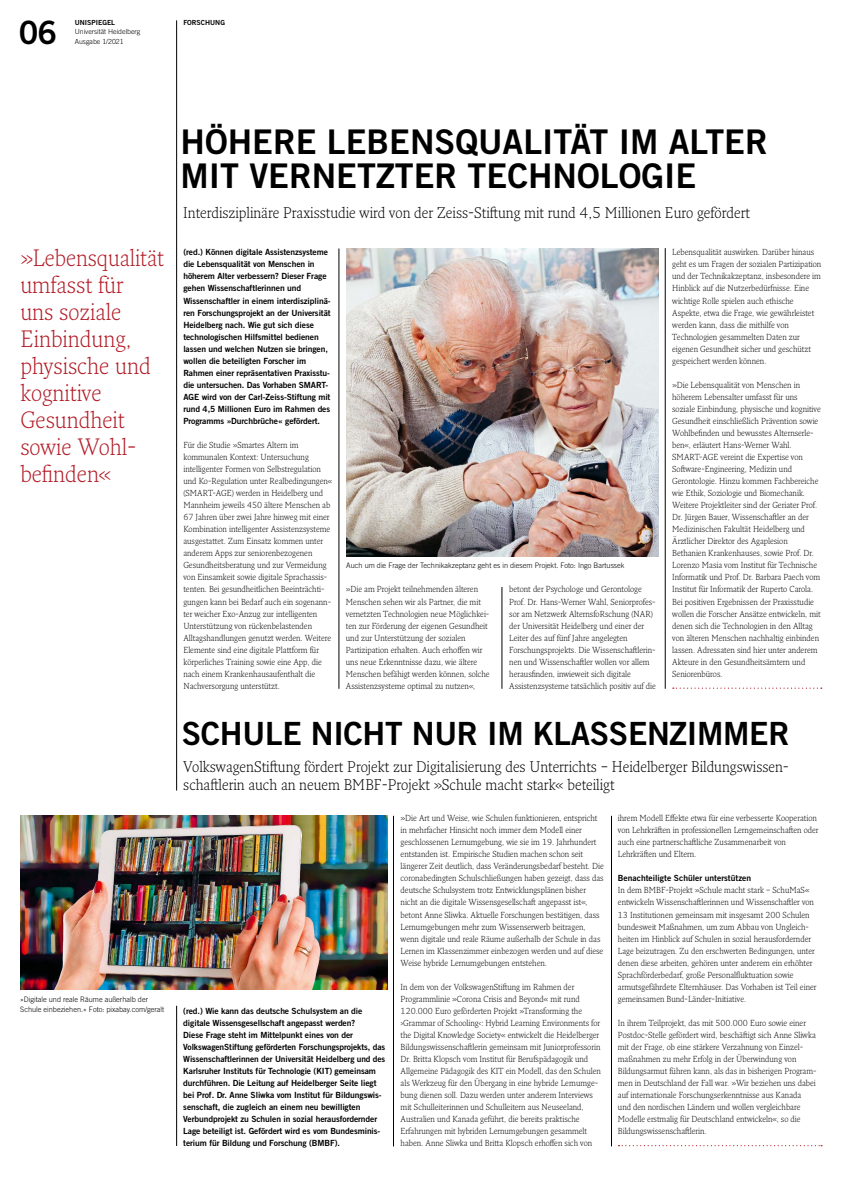
<style>
.page{position:relative;width:842px;height:1191px;background:#fff}
.page>*{position:absolute;margin:0;border:0;box-sizing:border-box;transform-origin:0 0}
.Head_38pt{font:34px/34px "Trade Gothic LT Std Bd 2";color:#000}
._04_Sprachversion_12{font:32.2px "Trade Gothic LT Std Bd 2";color:#000}
.Head_28pt{font:32px "Trade Gothic LT Std Bd 2";letter-spacing:-.01em;color:#000}
.t1{font:300 23px/27px "Fresco Pro";color:#b21c27}
.Subhead{font:300 15px/18px "Fresco Pro";color:#000}
.Fließ{font:300 8.5px/12px "Fresco Pro";color:#000}
.Antexter{font:8.5px/12px "Trade Gothic LT Std Bd 2";letter-spacing:-.01em;color:#000}
.Fließ-2{font:8.5px "Trade Gothic LT Pro Bd 2";color:#000}
.Meldung_Fließ{font:300 7.5px/10.5px "Trade Gothic LT Std";color:#000}
._04_Sprachversion_12-2{font:300 7px "Trade Gothic LT Std";color:#000}
._04_Sprachversion_12-3{font:7px "Trade Gothic LT Std Bd 2";color:#000}
</style>
<div class="page">
<svg style="left:673px;top:687px;width:149px;height:2px"></svg>
<svg style="left:618px;top:1145px;width:204px;height:1px"></svg>
<hr style="left:393px;top:816px;width:1px;height:330px;background:#000">
<hr style="left:611px;top:816px;width:1px;height:330px;background:#000">
<hr style="left:339px;top:248px;width:1px;height:441px;background:#000">
<hr style="left:502px;top:587px;width:1px;height:102px;background:#000">
<hr style="left:665px;top:248px;width:1px;height:441px;background:#000">
<hr style="left:176px;top:20px;width:1px;height:770px;background:#000">
<hr style="left:176px;top:1005px;width:1px;height:141px;background:#000">
<img style="left:346px;top:248px;width:313px;height:308px">
<img style="left:20px;top:815px;width:367px;height:174px">
<p class="_04_Sprachversion_12" style="left:19px;top:12px;width:40px">06</p>
<p class="_04_Sprachversion_12-3" style="left:75px;top:19px;width:42px">UNISPIEGEL</p>
<p class="_04_Sprachversion_12-2" style="left:75px;top:28px;width:67px">Universität Heidelberg</p>
<p class="_04_Sprachversion_12-2" style="left:75px;top:37px;width:51px">Ausgabe 1/2021</p>
<p class="_04_Sprachversion_12-3" style="left:183px;top:19px;width:43px">FORSCHUNG</p>
<h3 class="t1" style="left:20px;top:243px;width:145px">»Lebensqualität umfasst für<br>uns soziale<br>Einbindung, physische und kognitive<br>Gesundheit sowie Wohl&shy;befinden«</h3>
<p class="Meldung_Fließ" style="left:20px;top:994px;width:146px">»Digitale und reale Räume außerhalb der<br>Schule einbeziehen.« Foto: pixabay.com/geralt</p>
<p class="Head_38pt" style="left:180px;top:124px;width:589px">HÖHERE LEBENSQUALITÄT IM ALTER<br>MIT VERNETZTER TECHNOLOGIE</p>
<p class="Subhead" style="left:183px;top:203px;width:568px">Interdisziplinäre Praxisstudie wird von der Zeiss-Stiftung mit rund 4,5 Millionen Euro gefördert</p>
<p class="Antexter" style="left:183px;top:246px;width:149px">(red.) Können digitale Assistenzsysteme die Lebensqualität von Menschen in höherem Alter verbessern? Dieser Frage gehen Wissenschaftlerinnen und Wissenschaftler in einem interdisziplinä&shy;ren Forschungsprojekt an der Universität Heidelberg nach. Wie gut sich diese technologischen Hilfsmittel bedienen lassen und welchen Nutzen sie bringen, wollen die beteiligten Forscher im Rahmen einer repräsentativen Praxisstu&shy;die untersuchen. Das Vorhaben SMART-AGE wird von der Carl-Zeiss-Stiftung mit rund 4,5 Millionen Euro im Rahmen des Programms »Durchbrüche« gefördert.</p>
<p class="Fließ" style="left:183px;top:439px;width:151px">Für die Studie »Smartes Altern im kommunalen Kontext: Untersuchung intelligenter Formen von Selbstregulation und Ko-Regulation unter Realbedingungen« (SMART-AGE) werden in Heidelberg und Mannheim jeweils 450 ältere Menschen ab 67 Jahren über zwei Jahre hinweg mit einer Kombination intelligenter Assistenzsysteme ausgestattet. Zum Einsatz kommen unter anderem Apps zur seniorenbezogenen Gesundheitsberatung und zur Vermeidung von Einsamkeit sowie digitale Sprachassis&shy;tenten. Bei gesundheitlichen Beeinträchti&shy;gungen kann bei Bedarf auch ein sogenann&shy;ter weicher Exo-Anzug zur intelligenten Unterstützung von rückenbelastenden Alltagshandlungen genutzt werden. Weitere Elemente sind eine digitale Plattform für körperliches Training sowie eine App, die nach einem Krankenhausaufenthalt die Nachversorgung unterstützt.</p>
<p class="Meldung_Fließ" style="left:346px;top:560px;width:280px">Auch um die Frage der Technikakzeptanz geht es in diesem Projekt. Foto: Ingo Bartussek</p>
<p class="Fließ" style="left:346px;top:583px;width:145px">»Die am Projekt teilnehmenden älteren Menschen sehen wir als Partner, die mit vernetzten Technologien neue Möglichkei&shy;ten zur Förderung der eigenen Gesundheit und zur Unterstützung der sozialen Partizipation erhalten. Auch erhoffen wir uns neue Erkenntnisse dazu, wie ältere Menschen befähigt werden können, solche Assistenzsysteme optimal zu nutzen«,</p>
<p class="Fließ" style="left:509px;top:583px;width:148px">betont der Psychologe und Gerontologe Prof. Dr. Hans-Werner Wahl, Seniorprofes&shy;sor am Netzwerk AlternsfoRschung (NAR) der Universität Heidelberg und einer der Leiter des auf fünf Jahre angelegten Forschungsprojekts. Die Wissenschaftlerin&shy;nen und Wissenschaftler wollen vor allem herausfinden, inwieweit sich digitale Assistenzsysteme tatsächlich positiv auf die</p>
<p class="Fließ" style="left:672px;top:246px;width:151px">Lebensqualität auswirken. Darüber hinaus geht es um Fragen der sozialen Partizipation und der Technikakzeptanz, insbesondere im Hinblick auf die Nutzerbedürfnisse. Eine wichtige Rolle spielen auch ethische Aspekte, etwa die Frage, wie gewährleistet werden kann, dass die mithilfe von Technologien gesammelten Daten zur eigenen Gesundheit sicher und geschützt gespeichert werden können.</p>
<p class="Fließ" style="left:672px;top:378px;width:150px">»Die Lebensqualität von Menschen in höherem Lebensalter umfasst für uns soziale Einbindung, physische und kognitive Gesundheit einschließlich Prävention sowie Wohlbefinden und bewusstes Alternserle&shy;ben«, erläutert Hans-Werner Wahl.<br>SMART-AGE vereint die Expertise von Software-Engineering, Medizin und Gerontologie. Hinzu kommen Fachbereiche wie Ethik, Soziologie und Biomechanik.<br>Weitere Projektleiter sind der Geriater Prof.<br>Dr. Jürgen Bauer, Wissenschaftler an der Medizinischen Fakultät Heidelberg und Ärztlicher Direktor des Agaplesion Bethanien Krankenhauses, sowie Prof. Dr.<br>Lorenzo Masia vom Institut für Technische Informatik und Prof. Dr. Barbara Paech vom Institut für Informatik der Ruperto Carola.<br>Bei positiven Ergebnissen der Praxisstudie wollen die Forscher Ansätze entwickeln, mit denen sich die Technologien in den Alltag von älteren Menschen nachhaltig einbinden lassen. Adressaten sind hier unter anderem Akteure in den Gesundheitsämtern und Seniorenbüros.</p>
<p class="Head_28pt" style="left:182px;top:714px;width:609px">SCHULE NICHT NUR IM KLASSENZIMMER</p>
<p class="Subhead" style="left:183px;top:757px;width:607px">VolkswagenStiftung fördert Projekt zur Digitalisierung des Unterrichts – Heidelberger Bildungswissen&shy;schaftlerin auch an neuem BMBF-Projekt »Schule macht stark« beteiligt</p>
<p class="Antexter" style="left:183px;top:1004px;width:203px">(red.) Wie kann das deutsche Schulsystem an die digitale Wissensgesellschaft angepasst werden?<br>Diese Frage steht im Mittelpunkt eines von der VolkswagenStiftung geförderten Forschungsprojekts, das Wissenschaftlerinnen der Universität Heidelberg und des Karlsruher Instituts für Technologie (KIT) gemeinsam durchführen. Die Leitung auf Heidelberger Seite liegt bei Prof. Dr. Anne Sliwka vom Institut für Bildungswis&shy;senschaft, die zugleich an einem neu bewilligten Verbundprojekt zu Schulen in sozial herausfordernder Lage beteiligt ist. Gefördert wird es vom Bundesminis&shy;terium für Bildung und Forschung (BMBF).</p>
<p class="Fließ" style="left:401px;top:812px;width:205px">»Die Art und Weise, wie Schulen funktionieren, entspricht in mehrfacher Hinsicht noch immer dem Modell einer geschlossenen Lernumgebung, wie sie im 19. Jahrhundert entstanden ist. Empirische Studien machen schon seit längerer Zeit deutlich, dass Veränderungsbedarf besteht. Die coronabedingten Schulschließungen haben gezeigt, dass das deutsche Schulsystem trotz Entwicklungsplänen bisher nicht an die digitale Wissensgesellschaft angepasst ist«, betont Anne Sliwka. Aktuelle Forschungen bestätigen, dass Lernumgebungen mehr zum Wissenserwerb beitragen, wenn digitale und reale Räume außerhalb der Schule in das Lernen im Klassenzimmer einbezogen werden und auf diese Weise hybride Lernumgebungen entstehen.</p>
<p class="Fließ" style="left:401px;top:980px;width:202px">In dem von der VolkswagenStiftung im Rahmen der Programmlinie »Corona Crisis and Beyond« mit rund 120.000 Euro geförderten Projekt »Transforming the ›Grammar of Schooling‹: Hybrid Learning Environments for the Digital Knowledge Society« entwickelt die Heidelberger Bildungswissenschaftlerin gemeinsam mit Juniorprofessorin Dr. Britta Klopsch vom Institut für Berufspädagogik und Allgemeine Pädagogik des KIT ein Modell, das den Schulen als Werkzeug für den Übergang in eine hybride Lernumge&shy;bung dienen soll. Dazu werden unter anderem Interviews mit Schulleiterinnen und Schulleitern aus Neuseeland, Australien und Kanada geführt, die bereits praktische Erfahrungen mit hybriden Lernumgebungen gesammelt haben. Anne Sliwka und Britta Klopsch erhoffen sich von</p>
<p class="Fließ" style="left:618px;top:812px;width:202px">ihrem Modell Effekte etwa für eine verbesserte Kooperation von Lehrkräften in professionellen Lerngemeinschaften oder auch eine partnerschaftliche Zusammenarbeit von Lehrkräften und Eltern.</p>
<p class="Fließ-2" style="left:618px;top:873px;width:135px">Benachteiligte Schüler unterstützen</p>
<p class="Fließ" style="left:618px;top:884px;width:200px">In dem BMBF-Projekt »Schule macht stark – SchuMaS« entwickeln Wissenschaftlerinnen und Wissenschaftler von 13 Institutionen gemeinsam mit insgesamt 200 Schulen bundesweit Maßnahmen, um zum Abbau von Ungleich&shy;heiten im Hinblick auf Schulen in sozial herausfordernder Lage beizutragen. Zu den erschwerten Bedingungen, unter denen diese arbeiten, gehören unter anderem ein erhöhter Sprachförderbedarf, große Personalfluktuation sowie armutsgefährdete Elternhäuser. Das Vorhaben ist Teil einer gemeinsamen Bund-Länder-Initiative.</p>
<p class="Fließ" style="left:618px;top:1016px;width:200px">In ihrem Teilprojekt, das mit 500.000 Euro sowie einer Postdoc-Stelle gefördert wird, beschäftigt sich Anne Sliwka mit der Frage, ob eine stärkere Verzahnung von Einzel&shy;maßnahmen zu mehr Erfolg in der Überwindung von Bildungsarmut führen kann, als das in bisherigen Program&shy;men in Deutschland der Fall war. »Wir beziehen uns dabei auf internationale Forschungserkenntnisse aus Kanada<br>und den nordischen Ländern und wollen vergleichbare Modelle erstmalig für Deutschland entwickeln«, so die Bildungswissenschaftlerin.</p>
</div>
